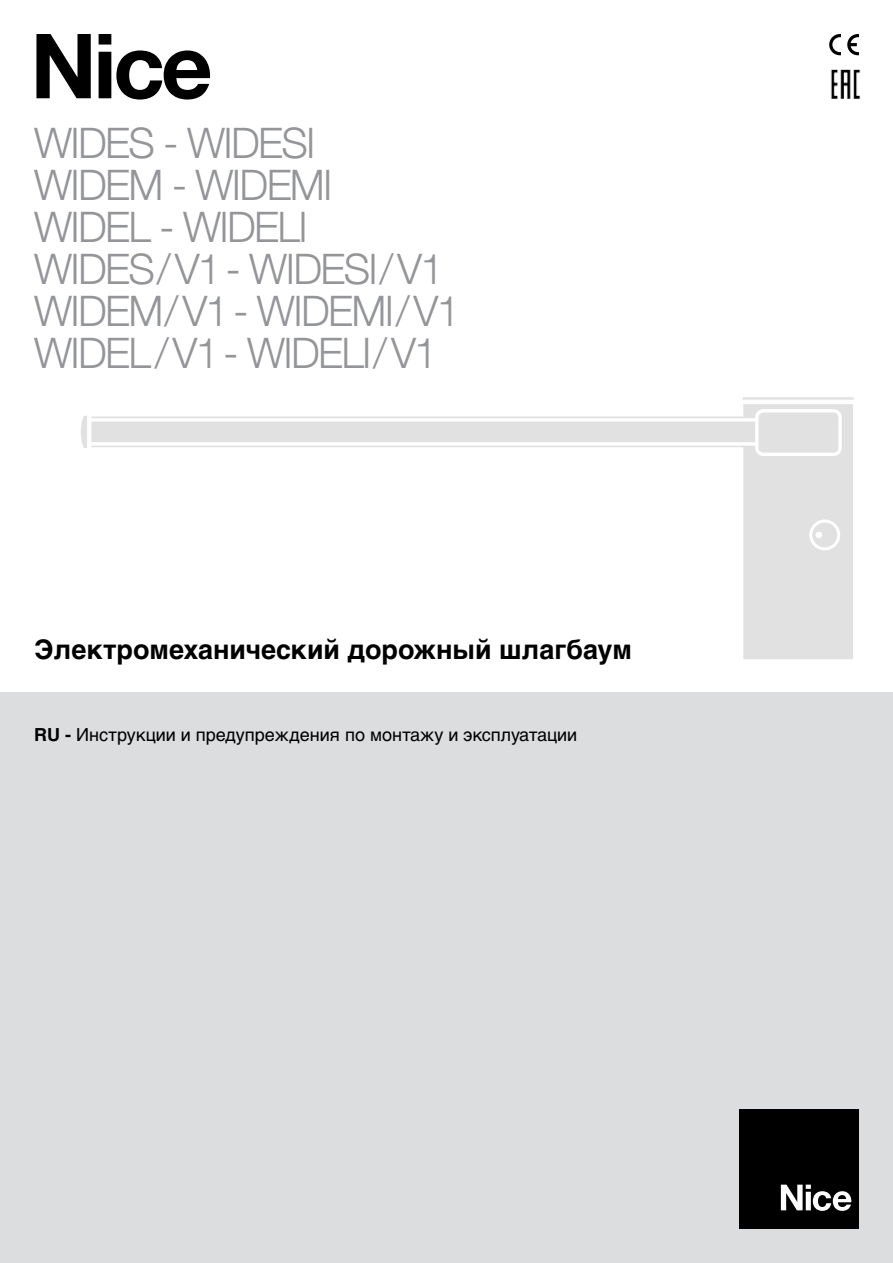
<style>
.page{position:relative;width:893px;height:1263px;background:#fff}
.page>*{position:absolute;margin:0;border:0;box-sizing:border-box;transform-origin:0 0}
.t1{font:700 90px "Helvetica Neue LT Com";color:#000}
.t2{font:300 42px/42px "Helvetica Neue LT Com";letter-spacing:-.04em;color:#939598}
.t3{font:700 27px "Helvetica Cyr";color:#000}
.t4{font:18px "Helvetica Cyr Upright";color:#000}
.s1{font-family:"Helvetica Cyr";font-weight:700}
</style>
<div class="page">
<div style="left:0;top:693px;width:893px;height:570px;background:#dcddde"></div>
<svg style="left:847px;top:34px;width:12px;height:21px"></svg>
<svg style="left:829px;top:34px;width:12px;height:21px"></svg>
<div style="left:739px;top:1110px;width:119px;height:119px;background:#000"></div>
<svg style="left:781px;top:1184px;width:71px;height:27px"></svg>
<svg style="left:81px;top:397px;width:773px;height:262px"></svg>
<hr style="left:743px;top:400px;width:111px;height:4px;background:#fff">
<hr style="left:91px;top:442px;width:666px;height:4px;background:#fff">
<hr style="left:91px;top:418px;width:666px;height:4px;background:#fff">
<div style="left:755px;top:409px;width:87px;height:47px;border:3px solid #fff;border-radius:6px"></div>
<div style="left:809px;top:519px;width:31px;height:31px;border:3px solid #fff;border-radius:50%"></div>
<div style="left:815px;top:532px;width:7px;height:6px;background:#fff;border-radius:50%"></div>
<img style="left:831px;top:69px;width:30px;height:30px">
<h1 class="t1" style="left:30px;top:9px;width:184px">Nice</h1>
<p class="t2" style="left:34px;top:121px;width:427px">WIDES - WIDESI<br>WIDEM - WIDEMI<br>WIDEL - WIDELI<br>WIDES/V1 - WIDESI/V1<br>WIDEM/V1 - WIDEMI/V1<br>WIDEL/V1 - WIDELI/V1</p>
<p class="t3" style="left:34px;top:634px;width:599px">Электромеханический дорожный шлагбаум</p>
<p class="t4" style="left:34px;top:724px;width:545px"><span class="s1">RU -</span> Инструкции и предупреждения по монтажу и эксплуатации</p>
</div>
